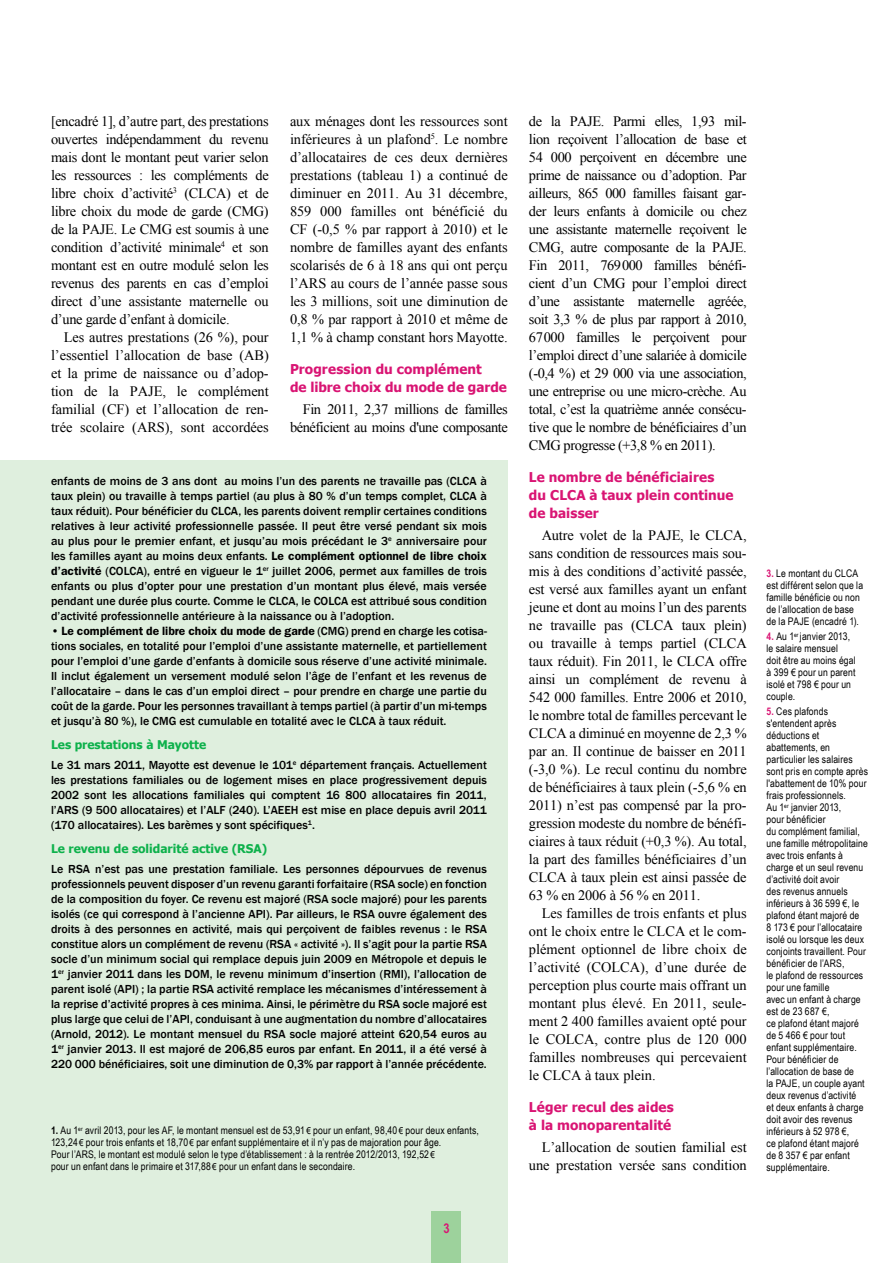
<style>
.page{position:relative;width:893px;height:1263px;background:#fff}
.page>*{position:absolute;margin:0;border:0;box-sizing:border-box;transform-origin:0 0}
.t1{font:14.4px/18px "Times New Roman";letter-spacing:-.005em;color:#000;text-align:justify}
.t2{font:14.4px/18px "Times New Roman";letter-spacing:-.03em;color:#000;text-align:right}
.t3{font:700 13.5px/18px "Tahoma";letter-spacing:.005em;color:#d91473}
.t4{font:700 13.5px "Arial Narrow";color:#d91473}
.t5{font:500 12px/15px "Franklin Gothic";color:#000;text-align:justify}
.t6{font:700 12px "Tahoma";color:#0db14b}
.t7{font:10.5px/12px "Arial Narrow";letter-spacing:.015em;color:#000}
.s1{font-weight:600}
.s2{font-weight:700}
.s3{font-size:9.75px}
.s4{font-weight:700;color:#d91473}
</style>
<div class="page">
<div style="left:0;top:460px;width:508px;height:803px;background:#dfefde"></div>
<div style="left:432px;top:1212px;width:29px;height:51px;background:#9dd29c"></div>
<p class="t1" style="left:51px;top:112px;width:219px">[encadré 1], d’autre part, des prestations ouvertes indépendamment du revenu mais dont le montant peut varier selon les ressources : les compléments de libre choix d’activité<sup>3</sup> (CLCA) et de libre choix du mode de garde (CMG) de la PAJE. Le CMG est soumis à une condition d’activité minimale<sup>4</sup> et son montant est en outre modulé selon les revenus des parents en cas d’emploi direct d’une assistante maternelle ou d’une garde d’enfant à domicile.</p>
<p class="t1" style="left:51px;top:328px;width:219px;text-indent:13px">Les autres prestations (26 %), pour l’essentiel l’allocation de base (AB) et la prime de naissance ou d’adop&shy;tion de la PAJE, le complément familial (CF) et l’allocation de ren&shy;trée scolaire (ARS), sont accordées</p>
<p class="t1" style="left:290px;top:112px;width:219px">aux ménages dont les ressources sont inférieures à un plafond<sup>5</sup>. Le nombre d’allocataires de ces deux dernières prestations (tableau 1) a continué de diminuer en 2011. Au 31 décembre, 859 000 familles ont bénéficié du CF (-0,5 % par rapport à 2010) et le nombre de familles ayant des enfants scolarisés de 6 à 18 ans qui ont perçu l’ARS au cours de l’année passe sous les 3 millions, soit une diminution de 0,8 % par rapport à 2010 et même de 1,1 % à champ constant hors Mayotte.</p>
<p class="t3" style="left:290px;top:359px;width:218px">Progression du complément<br>de libre choix du mode de garde</p>
<p class="t2" style="left:290px;top:400px;width:219px">Fin 2011, 2,37 millions de familles bénéficient au moins d'une composante</p>
<p class="t5" style="left:51px;top:473px;width:437px">enfants de moins de 3 ans dont au moins l’un des parents ne travaille pas (CLCA à taux plein) ou travaille à temps partiel (au plus à 80 % d’un temps complet, CLCA à taux réduit). Pour bénéficier du CLCA, les parents doivent remplir certaines conditions relatives à leur activité professionnelle passée. Il peut être versé pendant six mois au plus pour le premier enfant, et jusqu’au mois précédant le 3<sup>e</sup> anniversaire pour les familles ayant au moins deux enfants. <span class="s1">Le complément optionnel de libre choix d’activité</span> (COLCA), entré en vigueur le 1<sup>er</sup> juillet 2006, permet aux familles de trois enfants ou plus d’opter pour une prestation d’un montant plus élevé, mais versée pendant une durée plus courte. Comme le CLCA, le COLCA est attribué sous condition d’activité professionnelle antérieure à la naissance ou à l’adoption.</p>
<p class="t5" style="left:51px;top:623px;width:437px">• <span class="s1">Le complément de libre choix du mode de garde</span> (CMG) prend en charge les cotisa&shy;tions sociales, en totalité pour l’emploi d’une assistante maternelle, et partiellement pour l’emploi d’une garde d’enfants à domicile sous réserve d’une activité minimale.<br>Il inclut également un versement modulé selon l’âge de l’enfant et les revenus de l’allocataire – dans le cas d’un emploi direct – pour prendre en charge une partie du coût de la garde. Pour les personnes travaillant à temps partiel (à partir d’un mi-temps et jusqu’à 80 %), le CMG est cumulable en totalité avec le CLCA à taux réduit.</p>
<p class="t6" style="left:51px;top:737px;width:157px">Les prestations à Mayotte</p>
<p class="t5" style="left:51px;top:757px;width:437px">Le 31 mars 2011, Mayotte est devenue le 101<sup>e</sup> département français. Actuellement les prestations familiales ou de logement mises en place progressivement depuis 2002 sont les allocations familiales qui comptent 16 800 allocataires fin 2011, l’ARS (9 500 allocataires) et l’ALF (240). L’AEEH est mise en place depuis avril 2011 (170 allocataires). Les barèmes y sont spécifiques<sup>1</sup>.</p>
<p class="t6" style="left:51px;top:841px;width:218px">Le revenu de solidarité active (RSA)</p>
<p class="t5" style="left:51px;top:861px;width:437px">Le RSA n’est pas une prestation familiale. Les personnes dépourvues de revenus professionnels peuvent disposer d’un revenu garanti forfaitaire (RSA socle) en fonction de la composition du foyer. Ce revenu est majoré (RSA socle majoré) pour les parents isolés (ce qui correspond à l’ancienne API). Par ailleurs, le RSA ouvre également des droits à des personnes en activité, mais qui perçoivent de faibles revenus : le RSA constitue alors un complément de revenu (RSA « activité »). Il s’agit pour la partie RSA socle d’un minimum social qui remplace depuis juin 2009 en Métropole et depuis le 1<sup>er</sup> janvier 2011 dans les DOM, le revenu minimum d’insertion (RMI), l’allocation de parent isolé (API) ; la partie RSA activité remplace les mécanismes d’intéressement à la reprise d’activité propres à ces minima. Ainsi, le périmètre du RSA socle majoré est plus large que celui de l’API, conduisant à une augmentation du nombre d’allocataires (Arnold, 2012). Le montant mensuel du RSA socle majoré atteint 620,54 euros au 1<sup>er</sup> janvier 2013. Il est majoré de 206,85 euros par enfant. En 2011, il a été versé à 220 000 bénéficiaires, soit une diminution de 0,3% par rapport à l’année précédente.</p>
<p class="t7" style="left:51px;top:1124px;width:429px"><span class="s2">1.</span> Au 1<sup>er</sup> avril 2013, pour les AF, le montant mensuel est de 53,91 <span class="s3">€</span> pour un enfant, 98,40 <span class="s3">€</span> pour deux enfants, 123,24 <span class="s3">€</span> pour trois enfants et 18,70 <span class="s3">€</span> par enfant supplémentaire et il n’y pas de majoration pour âge.<br>Pour l’ARS, le montant est modulé selon le type d’établissement : à la rentrée 2012/2013, 192,52 <span class="s3">€<br></span>pour un enfant dans le primaire et 317,88 <span class="s3">€</span> pour un enfant dans le secondaire.</p>
<p class="t4" style="left:443px;top:1220px;width:8px">3</p>
<p class="t1" style="left:529px;top:112px;width:219px">de la PAJE. Parmi elles, 1,93 mil&shy;lion reçoivent l’allocation de base et 54 000 perçoivent en décembre une prime de naissance ou d’adoption. Par ailleurs, 865 000 familles faisant gar&shy;der leurs enfants à domicile ou chez une assistante maternelle reçoivent le CMG, autre composante de la PAJE.<br>Fin 2011, 769000 familles bénéfi&shy;cient d’un CMG pour l’emploi direct d’une assistante maternelle agréée, soit 3,3 % de plus par rapport à 2010, 67000 familles le perçoivent pour l’emploi direct d’une salariée à domicile (-0,4 %) et 29 000 via une association, une entreprise ou une micro-crèche. Au total, c’est la quatrième année consécu&shy;tive que le nombre de bénéficiaires d’un CMG progresse (+3,8 % en 2011).</p>
<p class="t3" style="left:529px;top:467px;width:206px">Le nombre de bénéficiaires du CLCA à taux plein continue de baisser</p>
<p class="t1" style="left:529px;top:526px;width:219px;text-indent:13px">Autre volet de la PAJE, le CLCA, sans condition de ressources mais sou&shy;mis à des conditions d’activité passée, est versé aux familles ayant un enfant jeune et dont au moins l’un des parents ne travaille pas (CLCA taux plein) ou travaille à temps partiel (CLCA taux réduit). Fin 2011, le CLCA offre ainsi un complément de revenu à 542 000 familles. Entre 2006 et 2010, le nombre total de familles percevant le CLCA a diminué en moyenne de 2,3 % par an. Il continue de baisser en 2011 (-3,0 %). Le recul continu du nombre de bénéficiaires à taux plein (-5,6 % en 2011) n’est pas compensé par la pro&shy;gression modeste du nombre de bénéfi&shy;ciaires à taux réduit (+0,3 %). Au total, la part des familles bénéficiaires d’un CLCA à taux plein est ainsi passée de 63 % en 2006 à 56 % en 2011.</p>
<p class="t1" style="left:529px;top:904px;width:219px;text-indent:13px">Les familles de trois enfants et plus ont le choix entre le CLCA et le com&shy;plément optionnel de libre choix de l’activité (COLCA), d’une durée de perception plus courte mais offrant un montant plus élevé. En 2011, seule&shy;ment 2 400 familles avaient opté pour le COLCA, contre plus de 120 000 familles nombreuses qui percevaient le CLCA à taux plein.</p>
<p class="t3" style="left:529px;top:1097px;width:146px">Léger recul des aides à la monoparentalité</p>
<p class="t1" style="left:529px;top:1138px;width:219px;text-align:right">L’allocation de soutien familial est une prestation versée sans condition</p>
<p class="t7" style="left:766px;top:567px;width:98px"><span class="s4">3.</span> Le montant du CLCA est différent selon que la famille bénéficie ou non de l’allocation de base de la PAJE (encadré 1).</p>
<p class="t7" style="left:766px;top:630px;width:91px"><span class="s4">4.</span> Au 1<sup>er</sup> janvier 2013, le salaire mensuel<br>doit être au moins égal à 399 € pour un parent isolé et 798 € pour un couple.</p>
<p class="t7" style="left:766px;top:705px;width:103px"><span class="s4">5.</span> Ces plafonds s'entendent après déductions et abattements, en particulier les salaires sont pris en compte après l'abattement de 10% pour frais professionnels.<br>Au 1<sup>er</sup> janvier 2013,<br>pour bénéficier<br>du complément familial, une famille métropolitaine avec trois enfants à charge et un seul revenu d’activité doit avoir<br>des revenus annuels inférieurs à 36 599 €, le plafond étant majoré de<br>8 173 € pour l’allocataire isolé ou lorsque les deux conjoints travaillent. Pour bénéficier de l’ARS,<br>le plafond de ressources pour une famille<br>avec un enfant à charge est de 23 687 €,<br>ce plafond étant majoré de 5 466 € pour tout enfant supplémentaire.<br>Pour bénéficier de l’allocation de base de<br>la PAJE, un couple ayant deux revenus d’activité<br>et deux enfants à charge doit avoir des revenus inférieurs à 52 978 €,<br>ce plafond étant majoré de 8 357 € par enfant supplémentaire.</p>
</div>
